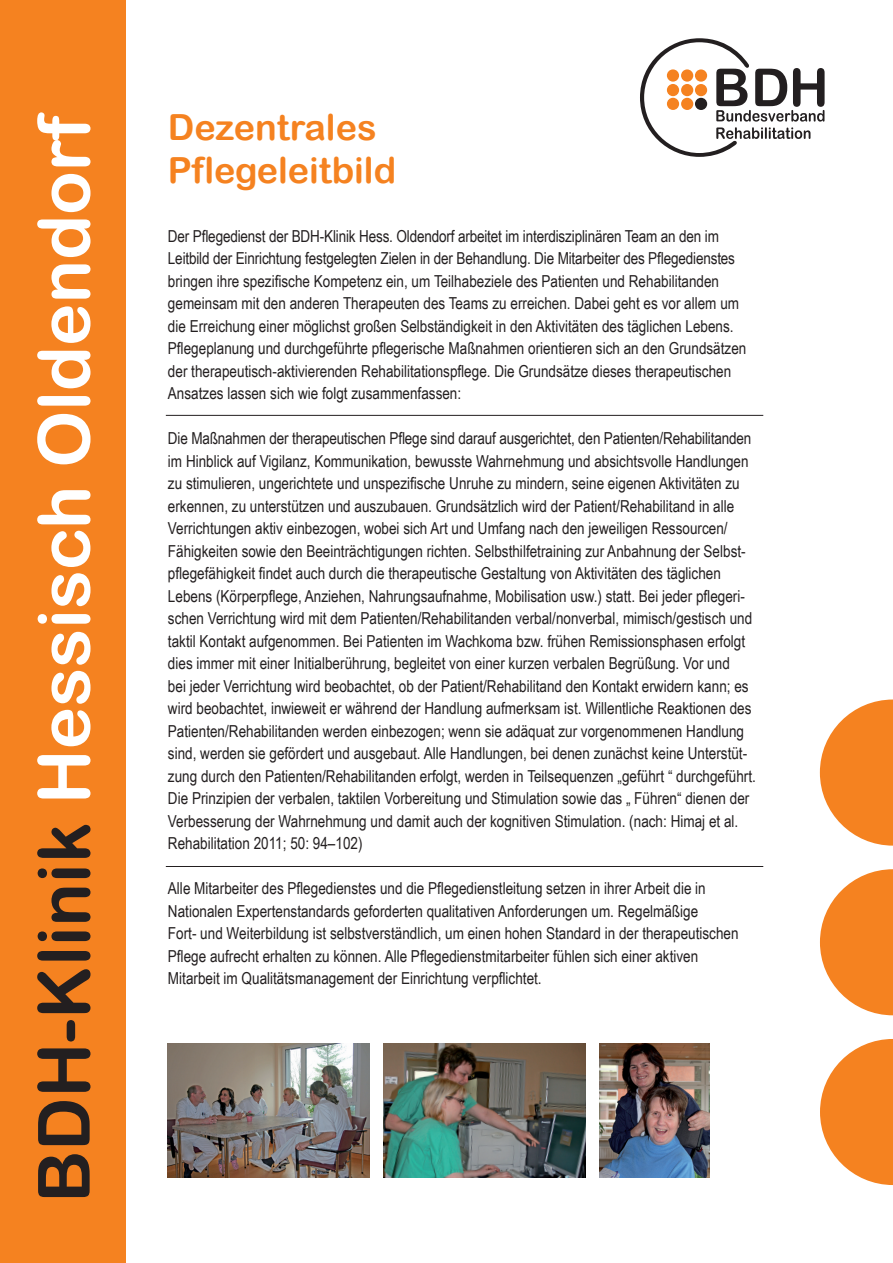
<style>
.page{position:relative;width:893px;height:1263px;background:#fff}
.page>*{position:absolute;margin:0;border:0;box-sizing:border-box;transform-origin:0 0}
.t1{font:72px "Arial Rounded MT Bold";color:#fff}
.t2{font:36px "Arial Rounded MT Bold";color:#f58220}
.t3{font:16.5px/22.5px "Arial Narrow";color:#231f20}
.s1{color:#231f20}
</style>
<div class="page">
<svg style="left:820px;top:699px;width:73px;height:147px"></svg>
<svg style="left:820px;top:869px;width:73px;height:146px"></svg>
<svg style="left:820px;top:1039px;width:73px;height:146px"></svg>
<div style="left:0;top:0;width:125px;height:1263px;background:#f58220"></div>
<svg style="left:640px;top:38px;width:185px;height:119px"></svg>
<hr style="left:166px;top:415px;width:597px;height:1px;background:#231f20">
<hr style="left:166px;top:866px;width:597px;height:1px;background:#231f20">
<img style="left:168px;top:1043px;width:202px;height:135px">
<img style="left:384px;top:1043px;width:201px;height:135px">
<img style="left:599px;top:1043px;width:110px;height:135px">
<p class="t1" style="left:22px;top:1202px;width:1092px;rotate:-90deg"><span class="s1">BDH-Klinik</span> Hessisch Oldendorf</p>
<p class="t2" style="left:168px;top:106px;width:210px">Dezentrales</p>
<p class="t2" style="left:168px;top:149px;width:230px">Pflegeleitbild</p>
<p class="t3" style="left:168px;top:224px;width:580px">Der Pflegedienst der BDH-Klinik Hess. Oldendorf arbeitet im interdisziplinären Team an den im Leitbild der Einrichtung festgelegten Zielen in der Behandlung. Die Mitarbeiter des Pflegedienstes bringen ihre spezifische Kompetenz ein, um Teilhabeziele des Patienten und Rehabilitanden gemeinsam mit den anderen Therapeuten des Teams zu erreichen. Dabei geht es vor allem um die Erreichung einer möglichst großen Selbständigkeit in den Aktivitäten des täglichen Lebens.<br>Pflegeplanung und durchgeführte pflegerische Maßnahmen orientieren sich an den Grundsätzen der therapeutisch-aktivierenden Rehabilitationspflege. Die Grundsätze dieses therapeutischen Ansatzes lassen sich wie folgt zusammenfassen:</p>
<p class="t3" style="left:168px;top:427px;width:589px">Die Maßnahmen der therapeutischen Pflege sind darauf ausgerichtet, den Patienten/Rehabilitanden im Hinblick auf Vigilanz, Kommunikation, bewusste Wahrnehmung und absichtsvolle Handlungen zu stimulieren, ungerichtete und unspezifische Unruhe zu mindern, seine eigenen Aktivitäten zu erkennen, zu unterstützen und auszubauen. Grundsätzlich wird der Patient/Rehabilitand in alle Verrichtungen aktiv einbezogen, wobei sich Art und Umfang nach den jeweiligen Ressourcen/ Fähigkeiten sowie den Beeinträchtigungen richten. Selbsthilfetraining zur Anbahnung der Selbst&shy;pflegefähigkeit findet auch durch die therapeutische Gestaltung von Aktivitäten des täglichen Lebens (Körperpflege, Anziehen, Nahrungsaufnahme, Mobilisation usw.) statt. Bei jeder pflegeri&shy;schen Verrichtung wird mit dem Patienten/Rehabilitanden verbal/nonverbal, mimisch/gestisch und taktil Kontakt aufgenommen. Bei Patienten im Wachkoma bzw. frühen Remissionsphasen erfolgt dies immer mit einer Initialberührung, begleitet von einer kurzen verbalen Begrüßung. Vor und<br>bei jeder Verrichtung wird beobachtet, ob der Patient/Rehabilitand den Kontakt erwidern kann; es wird beobachtet, inwieweit er während der Handlung aufmerksam ist. Willentliche Reaktionen des Patienten/Rehabilitanden werden einbezogen; wenn sie adäquat zur vorgenommenen Handlung sind, werden sie gefördert und ausgebaut. Alle Handlungen, bei denen zunächst keine Unterstüt&shy;zung durch den Patienten/Rehabilitanden erfolgt, werden in Teilsequenzen „geführt “ durchgeführt.<br>Die Prinzipien der verbalen, taktilen Vorbereitung und Stimulation sowie das „ Führen“ dienen der Verbesserung der Wahrnehmung und damit auch der kognitiven Stimulation. (nach: Himaj et al.<br>Rehabilitation 2011; 50: 94–102)</p>
<p class="t3" style="left:168px;top:877px;width:572px">Alle Mitarbeiter des Pflegedienstes und die Pflegedienstleitung setzen in ihrer Arbeit die in Nationalen Expertenstandards geforderten qualitativen Anforderungen um. Regelmäßige<br>Fort- und Weiterbildung ist selbstverständlich, um einen hohen Standard in der therapeutischen Pflege aufrecht erhalten zu können. Alle Pflegedienstmitarbeiter fühlen sich einer aktiven Mitarbeit im Qualitätsmanagement der Einrichtung verpflichtet.</p>
</div>
